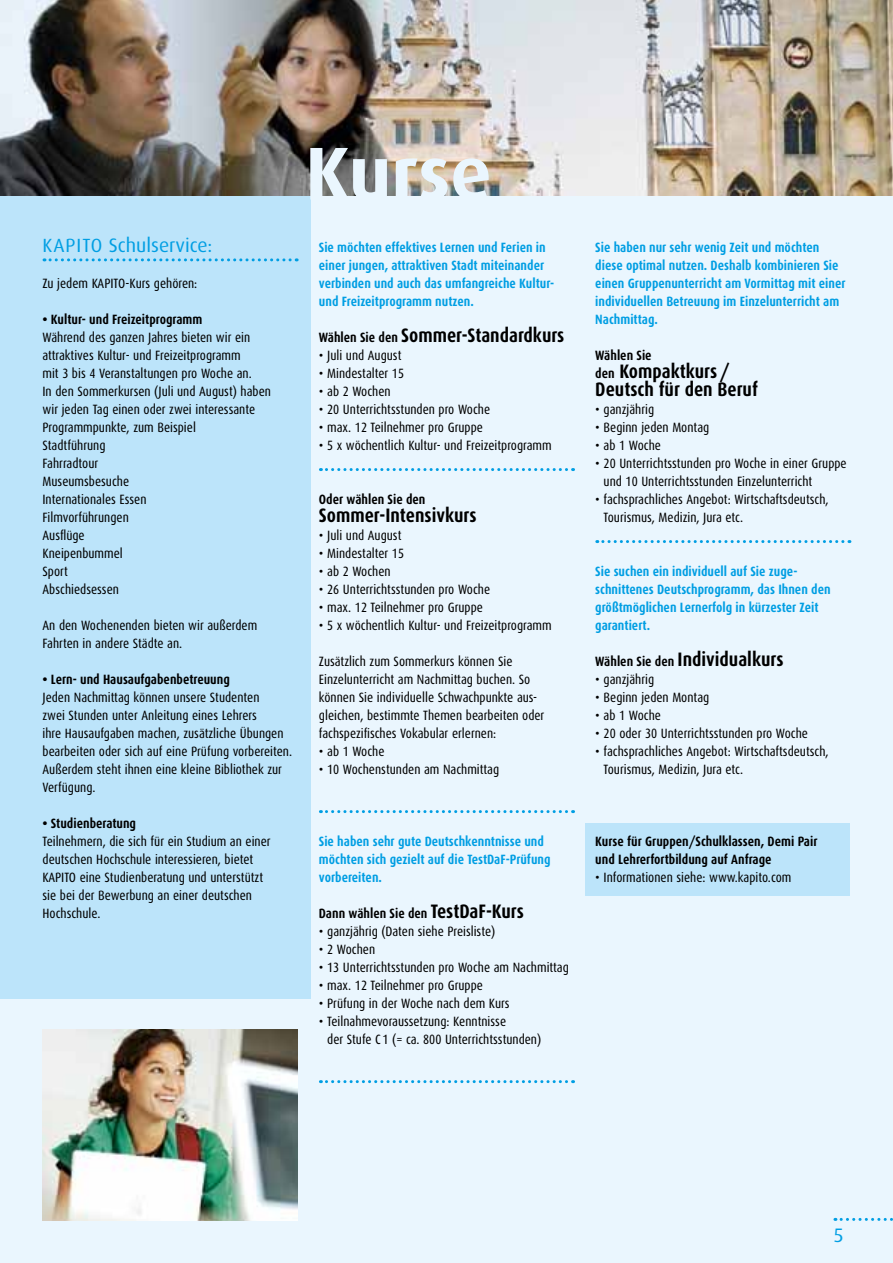
<style>
.page{position:relative;width:893px;height:1263px;background:#eaf6fe}
.page>*{position:absolute;margin:0;border:0;box-sizing:border-box;transform-origin:0 0}
.t1{font:700 75px "Dax";color:#eaf6fe}
.t2{font:700 19.5px/18px "Dax Condensed";color:#000}
.t3{font:19.5px "Dax";color:#009ee3}
.t4{font:13.5px/18px "Dax Condensed";color:#000}
.t5{font:700 13.5px/18px "Dax Condensed";color:#009ee3}
.t6{font:700 13.5px/18px "Dax Condensed";color:#000}
.s1{font-size:19.2px}
.s2{font-size:13.5px}
.s3{font-size:19.5px}
</style>
<div class="page">
<div style="left:0;top:144px;width:310px;height:855px;background:#bce4fa"></div>
<svg style="left:44px;top:258px;width:253px;height:3px"></svg>
<svg style="left:320px;top:468px;width:254px;height:3px"></svg>
<svg style="left:320px;top:810px;width:254px;height:3px"></svg>
<svg style="left:320px;top:1080px;width:254px;height:3px"></svg>
<img style="left:0;top:0;width:893px;height:196px">
<img style="left:43px;top:1029px;width:255px;height:191px">
<svg style="left:835px;top:1218px;width:58px;height:3px"></svg>
<div style="left:586px;top:823px;width:264px;height:72px;background:#bce4fa"></div>
<svg style="left:597px;top:540px;width:253px;height:3px"></svg>
<h2 class="t3" style="left:43px;top:234px;width:171px"><span class="s1">KAPITO</span> Schulservice:</h2>
<p class="t4" style="left:43px;top:274px;width:156px">Zu jedem KAPITO-Kurs gehören:</p>
<p class="t6" style="left:43px;top:310px;width:161px">• Kultur- und Freizeitprogramm</p>
<p class="t4" style="left:43px;top:328px;width:230px">Während des ganzen Jahres bieten wir ein attraktives Kultur- und Freizeitprogramm<br>mit 3 bis 4 Veranstaltungen pro Woche an.<br>In den Sommerkursen (Juli und August) haben wir jeden Tag einen oder zwei interessante<br>Programmpunkte, zum Beispiel<br>Stadtführung<br>Fahrradtour<br>Museumsbesuche<br>Internationales Essen<br>Filmvorführungen<br>Ausflüge<br>Kneipenbummel<br>Sport<br>Abschiedsessen</p>
<p class="t4" style="left:43px;top:616px;width:216px">An den Wochenenden bieten wir außerdem<br>Fahrten in andere Städte an.</p>
<p class="t6" style="left:43px;top:670px;width:189px">• Lern- und Hausaufgabenbetreuung</p>
<p class="t4" style="left:43px;top:688px;width:251px">Jeden Nachmittag können unsere Studenten<br>zwei Stunden unter Anleitung eines Lehrers<br>ihre Hausaufgaben machen, zusätzliche Übungen bearbeiten oder sich auf eine Prüfung vorbereiten.<br>Außerdem steht ihnen eine kleine Bibliothek zur Verfügung.</p>
<p class="t6" style="left:43px;top:814px;width:95px">• Studienberatung</p>
<p class="t4" style="left:43px;top:832px;width:230px">Teilnehmern, die sich für ein Studium an einer deutschen Hochschule interessieren, bietet KAPITO eine Studienberatung und unterstützt sie bei der Bewerbung an einer deutschen Hochschule.</p>
<h1 class="t1" style="left:305px;top:131px;width:188px">Kurse</h1>
<p class="t5" style="left:319px;top:238px;width:237px">Sie möchten effektives Lernen und Ferien in einer jungen, attraktiven Stadt miteinander verbinden und auch das umfangreiche Kultur&shy;und Freizeitprogramm nutzen.</p>
<h2 class="t2" style="left:319px;top:326px;width:247px"><span class="s2">Wählen Sie den</span> Sommer-Standardkurs</h2>
<p class="t4" style="left:319px;top:346px;width:84px">• Juli und August</p>
<p class="t4" style="left:319px;top:364px;width:87px">• Mindestalter 15</p>
<p class="t4" style="left:319px;top:382px;width:73px">• ab 2 Wochen</p>
<p class="t4" style="left:319px;top:400px;width:173px">• 20 Unterrichtsstunden pro Woche</p>
<p class="t4" style="left:319px;top:418px;width:166px">• max. 12 Teilnehmer pro Gruppe</p>
<p class="t4" style="left:319px;top:436px;width:234px">• 5 x wöchentlich Kultur- und Freizeitprogramm</p>
<p class="t6" style="left:319px;top:490px;width:108px">Oder wählen Sie den</p>
<h2 class="t2" style="left:319px;top:506px;width:159px">Sommer-Intensivkurs</h2>
<p class="t4" style="left:319px;top:526px;width:84px">• Juli und August</p>
<p class="t4" style="left:319px;top:544px;width:87px">• Mindestalter 15</p>
<p class="t4" style="left:319px;top:562px;width:73px">• ab 2 Wochen</p>
<p class="t4" style="left:319px;top:580px;width:173px">• 26 Unterrichtsstunden pro Woche</p>
<p class="t4" style="left:319px;top:598px;width:166px">• max. 12 Teilnehmer pro Gruppe</p>
<p class="t4" style="left:319px;top:616px;width:234px">• 5 x wöchentlich Kultur- und Freizeitprogramm</p>
<p class="t4" style="left:319px;top:652px;width:227px">Zusätzlich zum Sommerkurs können Sie Einzelunterricht am Nachmittag buchen. So können Sie individuelle Schwachpunkte aus&shy;gleichen, bestimmte Themen bearbeiten oder fachspezifisches Vokabular erlernen:</p>
<p class="t4" style="left:319px;top:742px;width:67px">• ab 1 Woche</p>
<p class="t4" style="left:319px;top:760px;width:182px">• 10 Wochenstunden am Nachmittag</p>
<p class="t5" style="left:319px;top:832px;width:233px">Sie haben sehr gute Deutschkenntnisse und möchten sich gezielt auf die TestDaF-Prüfung vorbereiten.</p>
<p class="t6" style="left:319px;top:904px;width:207px">Dann wählen Sie den <span class="s3">TestDaF-Kurs</span></p>
<p class="t4" style="left:319px;top:922px;width:178px">• ganzjährig (Daten siehe Preisliste)</p>
<p class="t4" style="left:319px;top:940px;width:58px">• 2 Wochen</p>
<p class="t4" style="left:319px;top:958px;width:251px">• 13 Unterrichtsstunden pro Woche am Nachmittag</p>
<p class="t4" style="left:319px;top:976px;width:166px">• max. 12 Teilnehmer pro Gruppe</p>
<p class="t4" style="left:319px;top:994px;width:192px">• Prüfung in der Woche nach dem Kurs</p>
<p class="t4" style="left:327px;top:1012px;width:216px;text-indent:-8px">• Teilnahmevoraussetzung: Kenntnisse<br>der Stufe C 1 (= ca. 800 Unterrichtsstunden)</p>
<p class="t5" style="left:595px;top:238px;width:252px">Sie haben nur sehr wenig Zeit und möchten diese optimal nutzen. Deshalb kombinieren Sie einen Gruppenunterricht am Vormittag mit einer individuellen Betreuung im Einzelunterricht am Nachmittag.</p>
<p class="t6" style="left:595px;top:346px;width:58px">Wählen Sie</p>
<h2 class="t2" style="left:595px;top:362px;width:164px"><span class="s2">den</span> Kompaktkurs/<br>Deutsch für den Beruf</h2>
<p class="t4" style="left:595px;top:400px;width:60px">• ganzjährig</p>
<p class="t4" style="left:595px;top:418px;width:116px">• Beginn jeden Montag</p>
<p class="t4" style="left:595px;top:436px;width:67px">• ab 1 Woche</p>
<p class="t4" style="left:604px;top:454px;width:245px;text-indent:-8px">• 20 Unterrichtsstunden pro Woche in einer Gruppe und 10 Unterrichtsstunden Einzelunterricht</p>
<p class="t4" style="left:604px;top:490px;width:227px;text-indent:-8px">• fachsprachliches Angebot: Wirtschaftsdeutsch,<br>Tourismus, Medizin, Jura etc.</p>
<p class="t5" style="left:595px;top:562px;width:237px">Sie suchen ein individuell auf Sie zuge&shy;schnittenes Deutschprogramm, das Ihnen den größtmöglichen Lernerfolg in kürzester Zeit garantiert.</p>
<h2 class="t2" style="left:595px;top:650px;width:190px"><span class="s2">Wählen Sie den</span> Individualkurs</h2>
<p class="t4" style="left:595px;top:670px;width:60px">• ganzjährig</p>
<p class="t4" style="left:595px;top:688px;width:116px">• Beginn jeden Montag</p>
<p class="t4" style="left:595px;top:706px;width:67px">• ab 1 Woche</p>
<p class="t4" style="left:595px;top:724px;width:214px">• 20 oder 30 Unterrichtsstunden pro Woche</p>
<p class="t4" style="left:604px;top:742px;width:227px;text-indent:-8px">• fachsprachliches Angebot: Wirtschaftsdeutsch,<br>Tourismus, Medizin, Jura etc.</p>
<p class="t6" style="left:595px;top:832px;width:224px">Kurse für Gruppen/Schulklassen, Demi Pair und Lehrerfortbildung auf Anfrage</p>
<p class="t4" style="left:595px;top:868px;width:198px">• Informationen siehe: www.kapito.com</p>
<h2 class="t3" style="left:833px;top:1224px;width:12px">5</h2>
</div>
